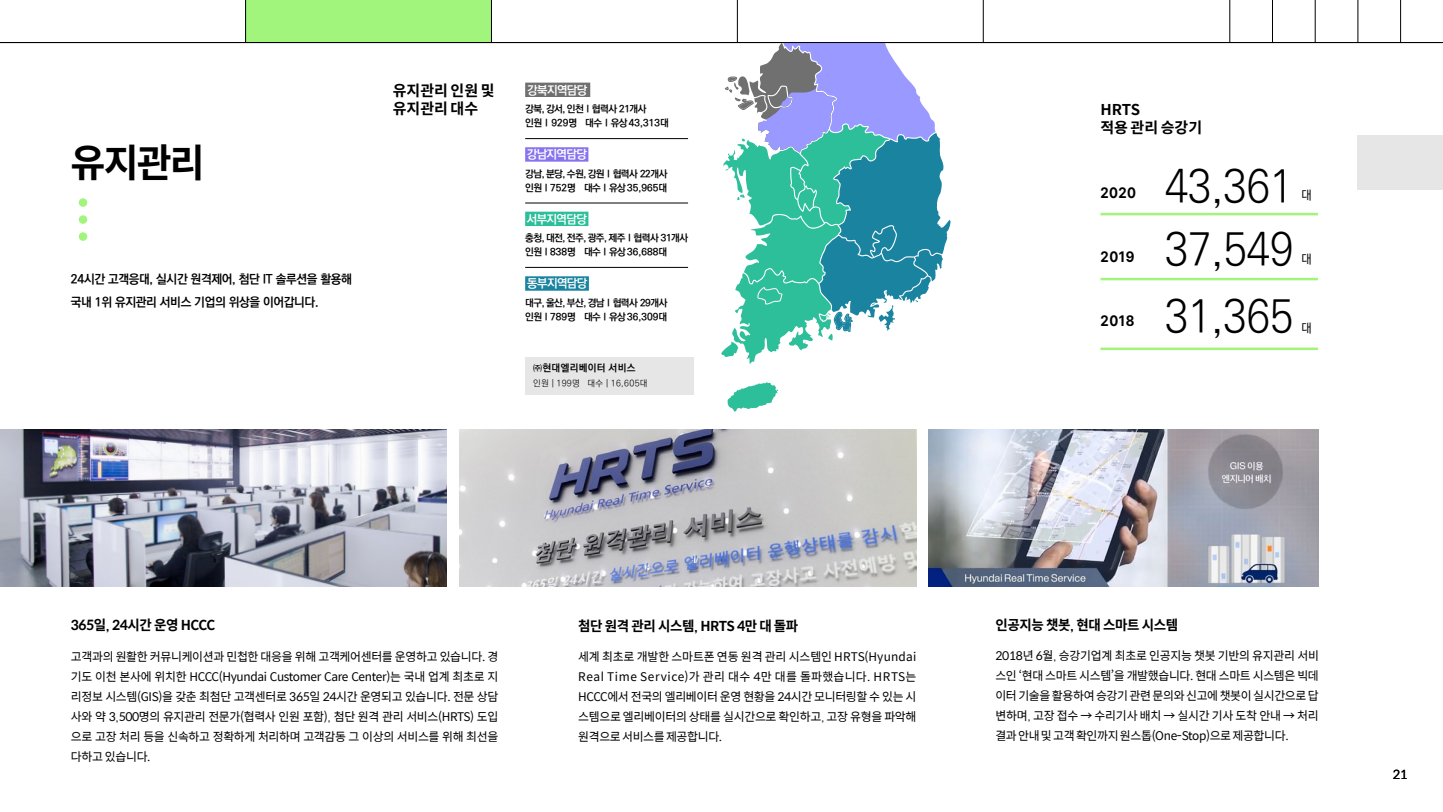
<style>
.page{position:relative;width:1443px;height:812px;background:#fff}
.page>*{position:absolute;margin:0;border:0;box-sizing:border-box;transform-origin:0 0}
.t1{font:45px/67px "Ko Pub Dotum PL";letter-spacing:-.01em;color:#000;scale:.93 1}
.t2{font:700 38.75px "Spoqa Han Sans";color:#000}
.t3{font:700 15px/18px "Spoqa Han Sans";color:#000}
.t4{font:700 15px "Pretendard";letter-spacing:.05em;color:#000;scale:.9 1}
.t5{font:700 13.75px "Spoqa Han Sans";letter-spacing:-.03em;color:#000}
.t6{font:12.5px/22.5px "Ko Pub Dotum PB";letter-spacing:-.025em;color:#000}
.t7{font:12.5px "Ko Pub Dotum PM";color:#000}
.t8{font:12.5px "Spoqa Han Sans";color:#000}
.t9{font:12px "Ko Pub Dotum PB";letter-spacing:-.045em;color:#fff}
.t10{font:11.88px/20px "Spoqa Han Sans";letter-spacing:-.03em;color:#000;text-align:justify}
.t11{font:10px/14.4px "Ko Pub Dotum PB";letter-spacing:-.045em;color:#000}
.t12{font:10px "Ko Pub Dotum PB";letter-spacing:.035em;color:#000}
.t13{font:8.75px "Ko Pub Dotum PL";letter-spacing:.035em;color:#000}
.s1{font-family:"Ko Pub Dotum PB";font-weight:400}
.s2{font-family:"Ko Pub Dotum PL"}
</style>
<div class="page">
<div style="left:246px;top:0;width:245px;height:43px;background:#a1f47c"></div>
<hr style="left:1229px;top:0;width:1px;height:43px;background:#000">
<hr style="left:245px;top:0;width:1px;height:43px;background:#000">
<hr style="left:491px;top:0;width:1px;height:43px;background:#000">
<hr style="left:737px;top:0;width:1px;height:43px;background:#000">
<hr style="left:982px;top:0;width:1px;height:43px;background:#000">
<hr style="left:1271px;top:0;width:1px;height:43px;background:#000">
<hr style="left:1314px;top:0;width:1px;height:43px;background:#000">
<hr style="left:1357px;top:0;width:1px;height:43px;background:#000">
<hr style="left:1399px;top:0;width:1px;height:43px;background:#000">
<img style="left:0;top:429px;width:446px;height:157px">
<img style="left:459px;top:429px;width:457px;height:157px">
<img style="left:928px;top:429px;width:390px;height:157px">
<hr style="left:1100px;top:278px;width:217px;height:2px;background:#a1f47c">
<hr style="left:1100px;top:347px;width:217px;height:3px;background:#a1f47c">
<hr style="left:1100px;top:213px;width:217px;height:2px;background:#a1f47c">
<div style="left:79px;top:198px;width:8px;height:9px;background:#a1f47c;border-radius:50%"></div>
<div style="left:79px;top:215px;width:8px;height:9px;background:#a1f47c;border-radius:50%"></div>
<div style="left:79px;top:232px;width:8px;height:9px;background:#a1f47c;border-radius:50%"></div>
<div style="left:525px;top:83px;width:65px;height:14px;background:#707070"></div>
<div style="left:525px;top:147px;width:63px;height:15px;background:#8773ee"></div>
<div style="left:525px;top:212px;width:63px;height:14px;background:#2cbf9a"></div>
<div style="left:525px;top:276px;width:64px;height:14px;background:#1983a0"></div>
<hr style="left:525px;top:138px;width:163px;height:1px;background:#000">
<hr style="left:525px;top:203px;width:163px;height:1px;background:#000">
<hr style="left:525px;top:267px;width:163px;height:1px;background:#000">
<svg style="left:727px;top:382px;width:51px;height:29px"></svg>
<svg style="left:721px;top:43px;width:229px;height:321px"></svg>
<div style="left:1357px;top:135px;width:85px;height:55px;background:#e6e6e6"></div>
<div style="left:525px;top:357px;width:168px;height:38px;background:#e6e6e6"></div>
<hr style="left:0;top:42px;width:1442px;height:1px;background:#000">
<h2 class="t2" style="left:71px;top:141px;width:136px">유지관리</h2>
<p class="t6" style="left:71px;top:268px;width:282px">24시간 고객응대, 실시간 원격제어, 첨단 IT 솔루션을 활용해 국내 1위 유지관리 서비스 기업의 위상을 이어갑니다.</p>
<p class="t3" style="left:393px;top:82px;width:103px">유지관리 인원 및 유지관리 대수</p>
<p class="t9" style="left:527px;top:84px;width:62px">강북지역담당</p>
<p class="t11" style="left:525px;top:102px;width:145px">강북, 강서, 인천 I 협력사 21개사<br>인원 I 929명 대수 I 유상 43,313대</p>
<p class="t9" style="left:526px;top:148px;width:62px">강남지역담당</p>
<p class="t11" style="left:525px;top:167px;width:144px">강남, 분당, 수원, 강원 I 협력사 22개사 인원 I 752명 대수 I 유상 35,965대</p>
<p class="t9" style="left:526px;top:213px;width:62px">서부지역담당</p>
<p class="t11" style="left:525px;top:231px;width:164px">충청, 대전, 전주, 광주, 제주 I 협력사 31개사 인원 I 838명 대수 I 유상 36,688대</p>
<p class="t9" style="left:527px;top:277px;width:62px">동부지역담당</p>
<p class="t11" style="left:525px;top:296px;width:144px">대구, 울산, 부산, 경남 I 협력사 29개사 인원 I 789명 대수 I 유상 36,309대</p>
<p class="t12" style="left:533px;top:363px;width:104px">㈜현대엘리베이터 서비스</p>
<p class="t13" style="left:533px;top:379px;width:116px">인원 | 199명 대수 | 16,605대</p>
<p class="t3" style="left:1100px;top:101px;width:103px">HRTS<br>적용 관리 승강기</p>
<p class="t4" style="left:1100px;top:182px;width:41px">2020</p>
<p class="t4" style="left:1100px;top:246px;width:39px">2019</p>
<p class="t4" style="left:1100px;top:309px;width:39px">2018</p>
<h1 class="t1" style="left:1164px;top:155px;width:139px">43,361</h1>
<h1 class="t1" style="left:1164px;top:218px;width:139px">37,549<br>31,365</h1>
<p class="t7" style="left:1300px;top:189px;width:12px">대</p>
<p class="t7" style="left:1300px;top:253px;width:12px">대</p>
<p class="t7" style="left:1300px;top:322px;width:12px">대</p>
<p class="t5" style="left:71px;top:617px;width:146px">365일<span class="s1">,</span> 24시간 운영 HCCC</p>
<p class="t10" style="left:71px;top:646px;width:429px">고객과의 원활한 커뮤니케이션과 민첩한 대응을 위해 고객케어센터를 운영하고 있습니다. 경 기도 이천 본사에 위치한 HCCC(Hyundai Customer Care Center)는 국내 업계 최초로 지 리정보 시스템(GIS)을 갖춘 최첨단 고객센터로 365일 24시간 운영되고 있습니다. 전문 상담 사와 약 3<span class="s2">,</span>500명의 유지관리 전문가(협력사 인원 포함)<span class="s2">,</span> 첨단 원격 관리 서비스(HRTS) 도입 으로 고장 처리 등을 신속하고 정확하게 처리하며 고객감동 그 이상의 서비스를 위해 최선을 다하고 있습니다.</p>
<p class="t5" style="left:578px;top:618px;width:222px">첨단 원격 관리 시스템<span class="s1">,</span> HRTS 4만 대 돌파</p>
<p class="t10" style="left:578px;top:647px;width:340px">세계 최초로 개발한 스마트폰 연동 원격 관리 시스템인 HRTS(Hyundai Real Time Service)가 관리 대수 4만 대를 돌파했습니다. HRTS는 HCCC에서 전국의 엘리베이터 운영 현황을 24시간 모니터링할 수 있는 시 스템으로 엘리베이터의 상태를 실시간으로 확인하고<span class="s2">,</span> 고장 유형을 파악해 원격으로 서비스를 제공합니다.</p>
<p class="t5" style="left:995px;top:617px;width:184px">인공지능 챗봇<span class="s1">,</span> 현대 스마트 시스템</p>
<p class="t10" style="left:995px;top:646px;width:325px">2018년 6월<span class="s2">,</span> 승강기업계 최초로 인공지능 챗봇 기반의 유지관리 서비 스인 ‘현대 스마트 시스템’을 개발했습니다. 현대 스마트 시스템은 빅데 이터 기술을 활용하여 승강기 관련 문의와 신고에 챗봇이 실시간으로 답 변하며<span class="s2">,</span> 고장 접수 → 수리기사 배치 → 실시간 기사 도착 안내 → 처리 결과 안내 및 고객 확인까지 원스톱(One-Stop)으로 제공합니다.</p>
<p class="t8" style="left:1392px;top:767px;width:16px">21</p>
</div>
